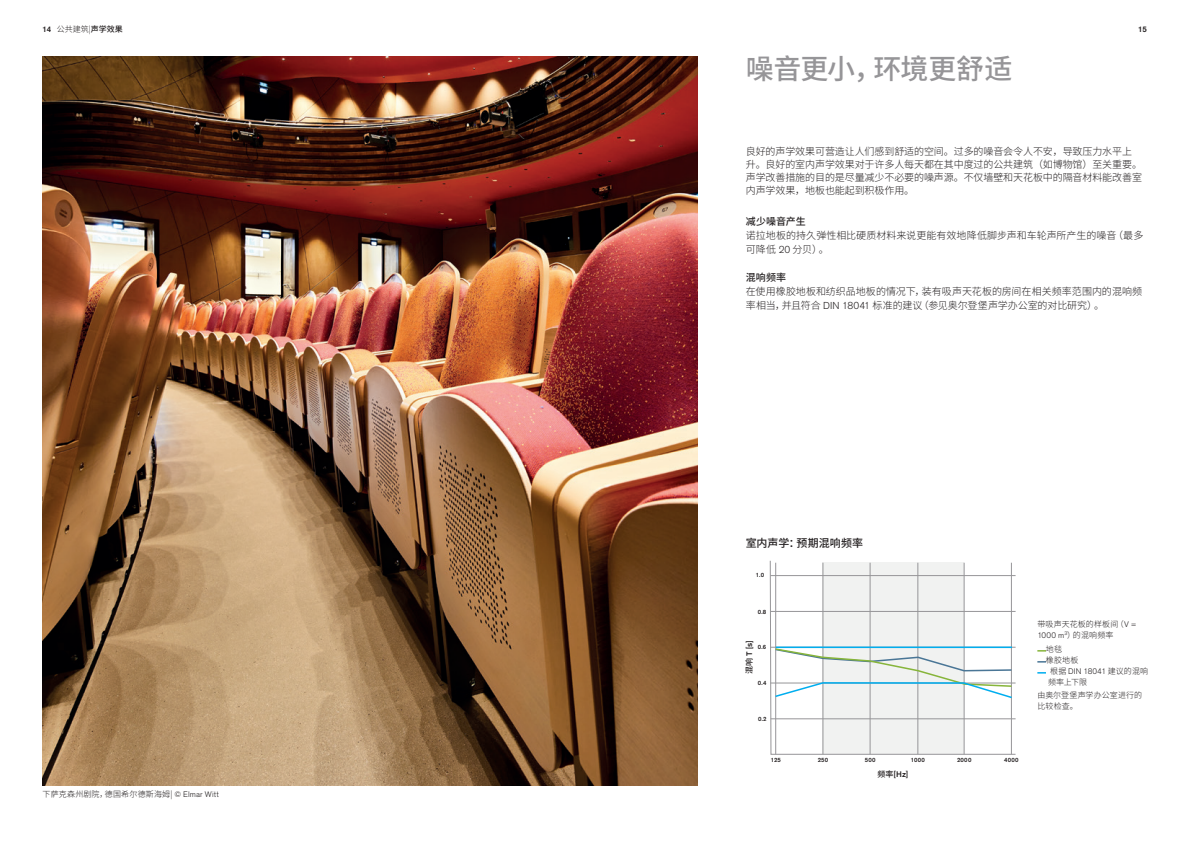
<style>
.page{position:relative;width:1191px;height:842px;background:#fff}
.page>*{position:absolute;margin:0;border:0;box-sizing:border-box;transform-origin:0 0}
.t1{font:500 28px "Source Han Sans CN";letter-spacing:-.015em;color:#969598}
.t2{font:500 11px "Source Han Sans CN";color:#231f20}
.t3{font:300 10px/13px "Source Han Sans CN";letter-spacing:-.01em;color:#231f20}
.t4{font:500 10px "Source Han Sans CN";letter-spacing:.005em;color:#231f20}
.t5{font:300 8px/11px "Source Han Sans CN";letter-spacing:.015em;color:#231f20}
.t6{font:300 8px "Akzidenz Grotesk Pro";letter-spacing:.015em;color:#231f20}
.t7{font:500 8px "Akzidenz Grotesk Pro";color:#231f20}
.t8{font:500 6.1px "Akzidenz Grotesk Pro";letter-spacing:.04em;color:#231f20}
.s1{font-family:"Akzidenz Grotesk Pro";font-weight:500}
.s2{font-weight:500}
.s3{font-family:"Akzidenz Grotesk Pro"}
.s4{font-family:"Source Han Sans CN"}
</style>
<div class="page">
<img style="left:43px;top:57px;width:654px;height:728px">
<svg style="left:769px;top:560px;width:247px;height:195px"></svg>
<svg style="left:773px;top:647px;width:240px;height:52px"></svg>
<hr style="left:776px;top:646px;width:235px;height:2px;background:#00aeef">
<svg style="left:1037px;top:650px;width:9px;height:2px"></svg>
<svg style="left:1037px;top:661px;width:9px;height:2px"></svg>
<svg style="left:1037px;top:672px;width:9px;height:2px"></svg>
<p class="t5" style="left:43px;top:24px;width:82px"><span class="s1">14</span> 公共建筑|<span class="s2">声学效果</span></p>
<p class="t7" style="left:1138px;top:24px;width:10px">15</p>
<h1 class="t1" style="left:746px;top:53px;width:268px">噪音更小，环境更舒适</h1>
<p class="t3" style="left:746px;top:145px;width:398px">良好的声学效果可营造让人们感到舒适的空间。过多的噪音会令人不安，导致压力水平上升。良好的室内声学效果对于许多人每天都在其中度过的公共建筑（如博物馆）至关重要。声学改善措施的目的是尽量减少不必要的噪声源。不仅墙壁和天花板中的隔音材料能改善室内声学效果，地板也能起到积极作用。</p>
<p class="t4" style="left:746px;top:215px;width:62px">减少噪音产生</p>
<p class="t3" style="left:746px;top:228px;width:399px;line-height:14px">诺拉地板的持久弹性相比硬质材料来说更能有效地降低脚步声和车轮声所产生的噪音（最多可降低 <span class="s3">20</span> 分贝）。</p>
<p class="t4" style="left:746px;top:271px;width:42px">混响频率</p>
<p class="t3" style="left:746px;top:284px;width:398px;line-height:14px">在使用橡胶地板和纺织品地板的情况下，装有吸声天花板的房间在相关频率范围内的混响频率相当，并且符合 <span class="s3">DIN 18041</span> 标准的建议（参见奥尔登堡声学办公室的对比研究）。</p>
<p class="t2" style="left:746px;top:536px;width:119px">室内声学：预期混响频率</p>
<p class="t5" style="left:43px;top:789px;width:178px">下萨克森州剧院，德国希尔德斯海姆| <span class="s3">© Elmar Witt</span></p>
<p class="t8" style="left:756px;top:571px;width:10px">1.0</p>
<p class="t8" style="left:757px;top:608px;width:10px">0.8</p>
<p class="t8" style="left:758px;top:643px;width:10px">0.6</p>
<p class="t8" style="left:758px;top:679px;width:10px">0.4</p>
<p class="t8" style="left:758px;top:715px;width:10px">0.2</p>
<p class="t7" style="left:744px;top:674px;width:35px;rotate:-90deg"><span class="s4">混响</span> T [s]</p>
<p class="t8" style="left:771px;top:756px;width:12px">125</p>
<p class="t8" style="left:817px;top:756px;width:12px">250</p>
<p class="t8" style="left:865px;top:756px;width:12px">500</p>
<p class="t8" style="left:910px;top:756px;width:16px">1000</p>
<p class="t8" style="left:957px;top:756px;width:16px">2000</p>
<p class="t8" style="left:1004px;top:756px;width:16px">4000</p>
<p class="t7" style="left:877px;top:769px;width:32px"><span class="s4">频率</span>[Hz]</p>
<p class="t5" style="left:1037px;top:618px;width:101px">带吸声天花板的样板间（<span class="s3">V =<br>1000 m</span><sup>3</sup>）的混响频率</p>
<p class="t5" style="left:1046px;top:643px;width:34px">地毯<br>橡胶地板</p>
<p class="t6" style="left:1050px;top:666px;width:100px"><span class="s4">根据</span> DIN 18041 <span class="s4">建议的混响</span></p>
<p class="t5" style="left:1037px;top:675px;width:106px;line-height:13.8px;text-indent:11px">频率上下限<br>由奥尔登堡声学办公室进行的</p>
<p class="t5" style="left:1037px;top:701px;width:42px">比较检查。</p>
</div>
